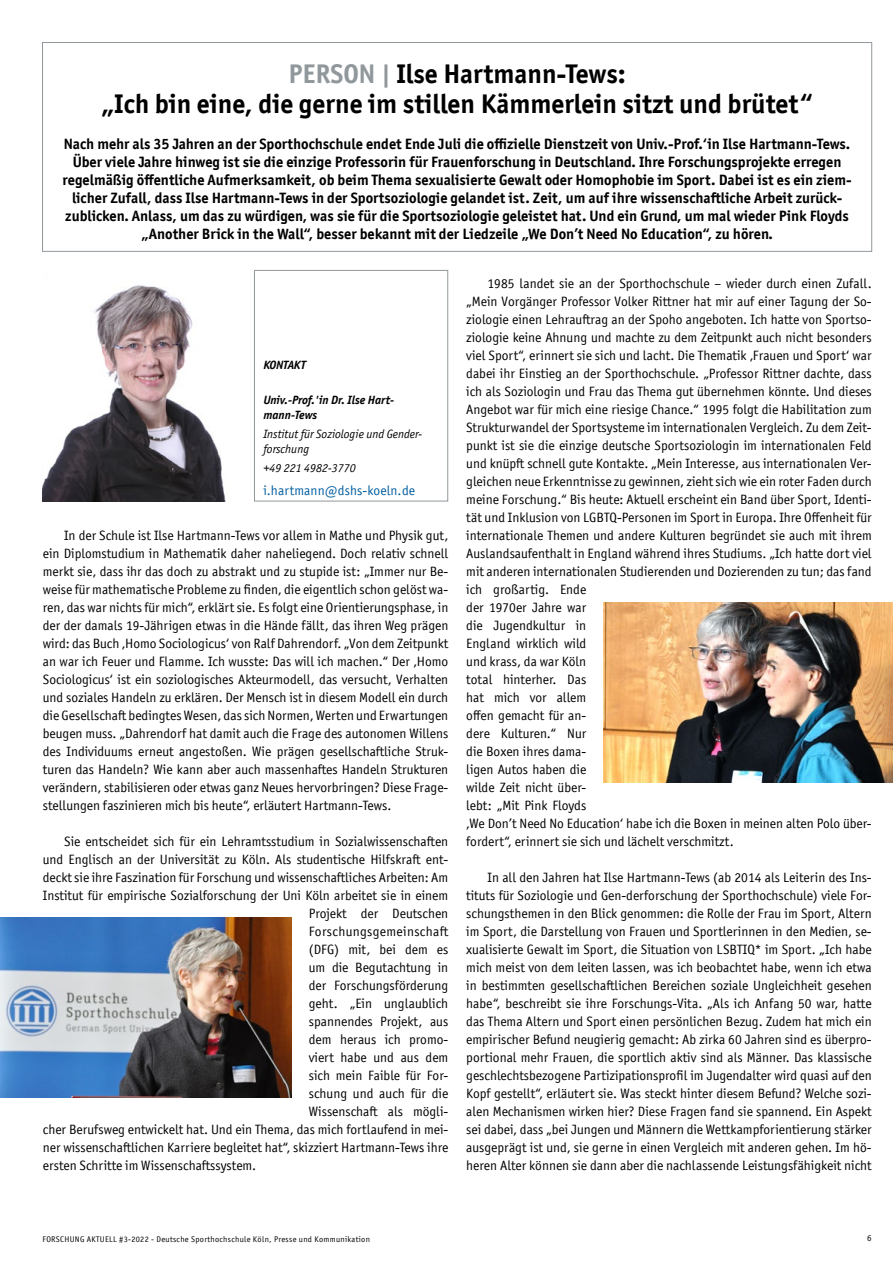
<style>
.page{position:relative;width:893px;height:1263px;background:#fff}
.page>*{position:absolute;margin:0;border:0;box-sizing:border-box;transform-origin:0 0}
.t1{font:700 27px "Officina Sans ITC Pro";color:#000}
.t2{font:700 15px/18px "Officina Sans ITC Pro";color:#000;text-align:center}
.t3{font:13.5px/18px "Officina Sans ITC Pro";color:#000;text-align:justify}
.t4{font:13.5px "Officina Sans ITC Pro";letter-spacing:.01em;color:#005d9f}
.t5{font:13.5px "Officina Sans ITC Pro";letter-spacing:.025em;color:#000}
.t6{font:italic 12px/15px "Officina Sans ITC Pro";color:#000}
.t7{font:italic 700 12px/15px "Officina Sans ITC Pro";color:#000}
.t8{font:italic 700 12px "Officina Sans ITC Pro";letter-spacing:-.02em;color:#000}
.t9{font:9px "Officina Sans ITC Pro";color:#000}
.t10{font:8.25px "Officina Sans ITC Pro";letter-spacing:.04em;color:#000}
.s1{color:#91989c}
</style>
<div class="page">
<div style="left:42px;top:42px;width:830px;height:210px;border:1px solid #91989c"></div>
<div style="left:254px;top:270px;width:194px;height:231px;border:1px solid #91989c"></div>
<img style="left:43px;top:285px;width:183px;height:216px">
<img style="left:603px;top:603px;width:290px;height:179px">
<img style="left:0;top:917px;width:292px;height:180px">
<p class="t1" style="left:288px;top:57px;width:339px"><span class="s1">PERSON |</span> Ilse Hartmann-Tews:</p>
<p class="t1" style="left:101px;top:87px;width:714px">„Ich bin eine, die gerne im stillen Kämmerlein sitzt und brütet“</p>
<p class="t2" style="left:63px;top:134px;width:790px">Nach mehr als 35 Jahren an der Sporthochschule endet Ende Juli die offizielle Dienstzeit von Univ.-Prof.‘in Ilse Hartmann-Tews.<br>Über viele Jahre hinweg ist sie die einzige Professorin für Frauenforschung in Deutschland. Ihre Forschungsprojekte erregen regelmäßig öffentliche Aufmerksamkeit, ob beim Thema sexualisierte Gewalt oder Homophobie im Sport. Dabei ist es ein ziem&shy;licher Zufall, dass Ilse Hartmann-Tews in der Sportsoziologie gelandet ist. Zeit, um auf ihre wissenschaftliche Arbeit zurück&shy;zublicken. Anlass, um das zu würdigen, was sie für die Sportsoziologie geleistet hat. Und ein Grund, um mal wieder Pink Floyds „Another Brick in the Wall“, besser bekannt mit der Liedzeile „We Don’t Need No Education“, zu hören.</p>
<p class="t8" style="left:263px;top:358px;width:44px">KONTAKT</p>
<p class="t7" style="left:263px;top:392px;width:132px">Univ.-Prof.'in Dr. Ilse Hart&shy;mann-Tews</p>
<p class="t6" style="left:263px;top:426px;width:160px">Institut für Soziologie und Gender&shy;forschung</p>
<p class="t6" style="left:263px;top:461px;width:94px">+49 221 4982-3770</p>
<p class="t4" style="left:263px;top:482px;width:153px">i.hartmann@dshs-koeln.de</p>
<p class="t3" style="left:43px;top:526px;width:407px;text-indent:21px">In der Schule ist Ilse Hartmann-Tews vor allem in Mathe und Physik gut, ein Diplomstudium in Mathematik daher naheliegend. Doch relativ schnell merkt sie, dass ihr das doch zu abstrakt und zu stupide ist: „Immer nur Be&shy;weise für mathematische Probleme zu finden, die eigentlich schon gelöst wa&shy;ren, das war nichts für mich“, erklärt sie. Es folgt eine Orientierungsphase, in der der damals 19-Jährigen etwas in die Hände fällt, das ihren Weg prägen wird: das Buch ‚Homo Sociologicus‘ von Ralf Dahrendorf. „Von dem Zeitpunkt an war ich Feuer und Flamme. Ich wusste: Das will ich machen.“ Der ‚Homo Sociologicus‘ ist ein soziologisches Akteurmodell, das versucht, Verhalten und soziales Handeln zu erklären. Der Mensch ist in diesem Modell ein durch die Gesellschaft bedingtes Wesen, das sich Normen, Werten und Erwartungen beugen muss. „Dahrendorf hat damit auch die Frage des autonomen Willens des Individuums erneut angestoßen. Wie prägen gesellschaftliche Struk&shy;turen das Handeln? Wie kann aber auch massenhaftes Handeln Strukturen verändern, stabilisieren oder etwas ganz Neues hervorbringen? Diese Frage&shy;stellungen faszinieren mich bis heute“, erläutert Hartmann-Tews.</p>
<p class="t3" style="left:64px;top:832px;width:386px">Sie entscheidet sich für ein Lehramtsstudium in Sozialwissenschaften</p>
<p class="t3" style="left:43px;top:850px;width:407px">und Englisch an der Universität zu Köln. Als studentische Hilfskraft ent-</p>
<p class="t3" style="left:43px;top:868px;width:407px">deckt sie ihre Faszination für Forschung und wissenschaftliches Arbeiten: Am</p>
<p class="t3" style="left:43px;top:886px;width:407px">Institut für empirische Sozialforschung der Uni Köln arbeitet sie in einem</p>
<p class="t3" style="left:309px;top:904px;width:141px">Projekt der Deutschen</p>
<p class="t5" style="left:309px;top:923px;width:141px">Forschungsgemeinschaft</p>
<p class="t3" style="left:309px;top:940px;width:141px">(DFG) mit, bei dem es</p>
<p class="t3" style="left:309px;top:958px;width:141px">um die Begutachtung in</p>
<p class="t3" style="left:309px;top:976px;width:141px">der Forschungsförderung</p>
<p class="t3" style="left:309px;top:994px;width:141px">geht. „Ein unglaublich</p>
<p class="t3" style="left:309px;top:1012px;width:141px">spannendes Projekt, aus</p>
<p class="t3" style="left:309px;top:1030px;width:141px">dem heraus ich promo-</p>
<p class="t3" style="left:309px;top:1048px;width:141px">viert habe und aus dem</p>
<p class="t3" style="left:309px;top:1066px;width:141px">sich mein Faible für For-</p>
<p class="t3" style="left:309px;top:1084px;width:141px">schung und auch für die</p>
<p class="t3" style="left:309px;top:1102px;width:141px">Wissenschaft als mögli-</p>
<p class="t3" style="left:43px;top:1120px;width:407px">cher Berufsweg entwickelt hat. Und ein Thema, das mich fortlaufend in mei-</p>
<p class="t3" style="left:43px;top:1138px;width:407px">ner wissenschaftlichen Karriere begleitet hat“, skizziert Hartmann-Tews ihre</p>
<p class="t3" style="left:43px;top:1156px;width:215px">ersten Schritte im Wissenschaftssystem.</p>
<p class="t3" style="left:466px;top:274px;width:407px;text-align:left;text-indent:21px">1985 landet sie an der Sporthochschule – wieder durch einen Zufall. „Mein Vorgänger Professor Volker Rittner hat mir auf einer Tagung der So&shy;ziologie einen Lehrauftrag an der Spoho angeboten. Ich hatte von Sportso&shy;ziologie keine Ahnung und machte zu dem Zeitpunkt auch nicht besonders viel Sport“, erinnert sie sich und lacht. Die Thematik ‚Frauen und Sport‘ war dabei ihr Einstieg an der Sporthochschule. „Professor Rittner dachte, dass ich als Soziologin und Frau das Thema gut übernehmen könnte. Und dieses Angebot war für mich eine riesige Chance.“ 1995 folgt die Habilitation zum Strukturwandel der Sportsysteme im internationalen Vergleich. Zu dem Zeit&shy;punkt ist sie die einzige deutsche Sportsoziologin im internationalen Feld und knüpft schnell gute Kontakte. „Mein Interesse, aus internationalen Ver&shy;gleichen neue Erkenntnisse zu gewinnen, zieht sich wie ein roter Faden durch meine Forschung.“ Bis heute: Aktuell erscheint ein Band über Sport, Identi&shy;tät und Inklusion von LGBTQ-Personen im Sport in Europa. Ihre Offenheit für internationale Themen und andere Kulturen begründet sie auch mit ihrem Auslandsaufenthalt in England während ihres Studiums. „Ich hatte dort viel mit anderen internationalen Studierenden und Dozierenden zu tun; das fand ich großartig. Ende<br>der 1970er Jahre war<br>die Jugendkultur in<br>England wirklich wild<br>und krass, da war Köln<br>total hinterher. Das<br>hat mich vor allem<br>offen gemacht für an-<br>dere Kulturen.“ Nur<br>die Boxen ihres dama-<br>ligen Autos haben die<br>wilde Zeit nicht über-<br>lebt: „Mit Pink Floyds<br>‚We Don’t Need No Education‘ habe ich die Boxen in meinen alten Polo über&shy;fordert“, erinnert sie sich und lächelt verschmitzt.</p>
<p class="t3" style="left:466px;top:868px;width:407px;text-indent:21px">In all den Jahren hat Ilse Hartmann-Tews (ab 2014 als Leiterin des Ins&shy;tituts für Soziologie und Gen-derforschung der Sporthochschule) viele For&shy;schungsthemen in den Blick genommen: die Rolle der Frau im Sport, Altern im Sport, die Darstellung von Frauen und Sportlerinnen in den Medien, se&shy;xualisierte Gewalt im Sport, die Situation von LSBTIQ* im Sport. „Ich habe mich meist von dem leiten lassen, was ich beobachtet habe, wenn ich etwa in bestimmten gesellschaftlichen Bereichen soziale Ungleichheit gesehen habe“, beschreibt sie ihre Forschungs-Vita. „Als ich Anfang 50 war, hatte das Thema Altern und Sport einen persönlichen Bezug. Zudem hat mich ein empirischer Befund neugierig gemacht: Ab zirka 60 Jahren sind es überpro&shy;portional mehr Frauen, die sportlich aktiv sind als Männer. Das klassische geschlechtsbezogene Partizipationsprofil im Jugendalter wird quasi auf den Kopf gestellt“, erläutert sie. Was steckt hinter diesem Befund? Welche sozi&shy;alen Mechanismen wirken hier? Diese Fragen fand sie spannend. Ein Aspekt sei dabei, dass „bei Jungen und Männern die Wettkampforientierung stärker ausgeprägt ist und, sie gerne in einen Vergleich mit anderen gehen. Im hö&shy;heren Alter können sie dann aber die nachlassende Leistungsfähigkeit nicht</p>
<p class="t10" style="left:43px;top:1234px;width:329px">FORSCHUNG AKTUELL #3-2022 - Deutsche Sporthochschule Köln, Presse und Kommunikation</p>
<p class="t9" style="left:867px;top:1233px;width:6px">6</p>
</div>
